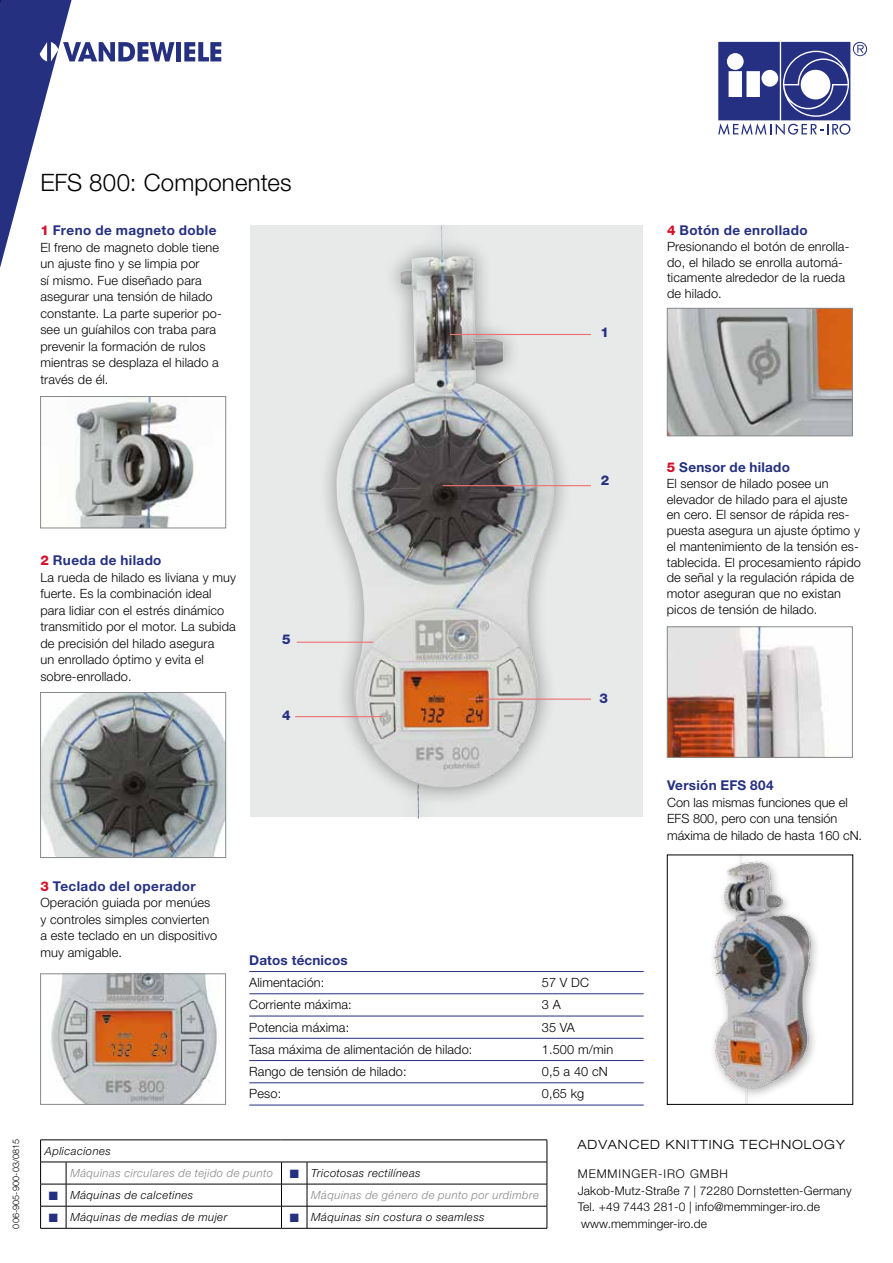
<style>
.page{position:relative;width:893px;height:1263px;background:#fff}
.page>*{position:absolute;margin:0;border:0;box-sizing:border-box;transform-origin:0 0}
.t1{font:300 24px "Helvetica Neue LT Pro";letter-spacing:.005em;color:#000}
.t2{font:700 13.5px "Helvetica Neue LT Pro";letter-spacing:.025em;color:#253081}
.t3{font:800 13.5px "Helvetica Neue LT Pro";color:#253081}
.t4{font:300 12.75px/16.5px "Helvetica Neue LT Pro";letter-spacing:.01em;color:#000}
.t5{font:300 expanded 12.75px "Helvetica Neue LT Pro";letter-spacing:.075em;color:#000}
.t6{font:300 12px/16.5px "Helvetica Neue LT Pro";letter-spacing:.01em;color:#000}
.t7{font:italic 300 11.25px "Helvetica Neue LT Pro";letter-spacing:.04em;color:#000}
.t8{font:italic 300 11.25px "Helvetica Neue LT Pro";letter-spacing:.04em;color:#878787}
.t9{font:300 9px "Helvetica Neue LT Pro";letter-spacing:.01em;color:#000}
.s1{font-weight:800;color:#d5112a}
.s2{color:#253081}
</style>
<div class="page">
<div style="left:176px;top:42px;width:5px;height:19px;background:#253081"></div>
<svg style="left:184px;top:42px;width:37px;height:19px"></svg>
<svg style="left:0;top:0;width:174px;height:268px"></svg>
<svg style="left:718px;top:42px;width:149px;height:93px"></svg>
<img style="left:42px;top:694px;width:182px;height:162px">
<div style="left:40px;top:692px;width:186px;height:166px;border:1px solid #868a8c"></div>
<img style="left:50px;top:975px;width:168px;height:127px">
<div style="left:40px;top:973px;width:186px;height:131px;border:1px solid #868a8c"></div>
<img style="left:75px;top:398px;width:119px;height:128px">
<div style="left:40px;top:396px;width:186px;height:132px;border:1px solid #868a8c"></div>
<hr style="left:249px;top:971px;width:395px;height:1px;background:#253081">
<hr style="left:249px;top:993px;width:395px;height:1px;background:#253081">
<hr style="left:249px;top:1016px;width:395px;height:1px;background:#253081">
<hr style="left:249px;top:1038px;width:395px;height:1px;background:#253081">
<hr style="left:249px;top:1060px;width:395px;height:1px;background:#253081">
<hr style="left:249px;top:1082px;width:395px;height:1px;background:#253081">
<hr style="left:249px;top:1105px;width:395px;height:1px;background:#253081">
<img style="left:669px;top:310px;width:182px;height:124px">
<div style="left:667px;top:308px;width:186px;height:128px;border:1px solid #868a8c"></div>
<img style="left:669px;top:629px;width:159px;height:126px">
<div style="left:667px;top:627px;width:186px;height:130px;border:1px solid #868a8c"></div>
<img style="left:713px;top:857px;width:104px;height:245px">
<hr style="left:66px;top:1139px;width:215px;height:1px;background:#000">
<svg style="left:281px;top:1139px;width:26px;height:1px"></svg>
<hr style="left:307px;top:1139px;width:240px;height:1px;background:#000">
<hr style="left:66px;top:1162px;width:215px;height:1px;background:#000">
<hr style="left:307px;top:1162px;width:240px;height:1px;background:#000">
<hr style="left:66px;top:1184px;width:215px;height:1px;background:#000">
<hr style="left:307px;top:1184px;width:240px;height:1px;background:#000">
<hr style="left:66px;top:1206px;width:215px;height:1px;background:#000">
<hr style="left:307px;top:1206px;width:240px;height:1px;background:#000">
<svg style="left:547px;top:1140px;width:1px;height:88px"></svg>
<svg style="left:40px;top:1139px;width:27px;height:90px"></svg>
<hr style="left:66px;top:1228px;width:215px;height:1px;background:#000">
<svg style="left:281px;top:1162px;width:27px;height:67px"></svg>
<hr style="left:307px;top:1228px;width:240px;height:1px;background:#000">
<div style="left:250px;top:225px;width:393px;height:592px;background:#e8eae9"></div>
<div style="left:318px;top:225px;width:255px;height:594px;background:#e8eae9"></div>
<img style="left:336px;top:225px;width:219px;height:594px">
<hr style="left:450px;top:334px;width:141px;height:1px;background:#ee7171">
<hr style="left:443px;top:485px;width:148px;height:1px;background:#ee7171">
<hr style="left:469px;top:698px;width:122px;height:2px;background:#ee7171">
<hr style="left:295px;top:716px;width:88px;height:1px;background:#ee7171">
<hr style="left:297px;top:642px;width:76px;height:1px;background:#ee7171">
<h1 class="t1" style="left:40px;top:168px;width:253px">EFS 800: Componentes</h1>
<p class="t2" style="left:40px;top:222px;width:178px"><span class="s1">1</span> Freno de magneto doble</p>
<p class="t4" style="left:40px;top:238px;width:183px">El freno de magneto doble tiene un ajuste fino y se limpia por<br>sí mismo. Fue diseñado para asegurar una tensión de hilado constante. La parte superior po&shy;see un guíahilos con traba para prevenir la formación de rulos mientras se desplaza el hilado a través de él.</p>
<p class="t3" style="left:600px;top:324px;width:10px">1</p>
<p class="t2" style="left:667px;top:222px;width:142px"><span class="s1">4</span> Botón de enrollado</p>
<p class="t4" style="left:667px;top:238px;width:184px;line-height:15.8px">Presionando el botón de enrolla&shy;do, el hilado se enrolla automá&shy;ticamente alrededor de la rueda de hilado.</p>
<p class="t2" style="left:40px;top:552px;width:123px"><span class="s1">2</span> Rueda de hilado</p>
<p class="t4" style="left:40px;top:568px;width:197px">La rueda de hilado es liviana y muy fuerte. Es la combinación ideal para lidiar con el estrés dinámico transmitido por el motor. La subida de precisión del hilado asegura<br>un enrollado óptimo y evita el sobre-enrollado.</p>
<p class="t3" style="left:282px;top:631px;width:10px">5</p>
<p class="t3" style="left:282px;top:707px;width:10px">4</p>
<p class="t3" style="left:601px;top:472px;width:10px">2</p>
<p class="t3" style="left:600px;top:690px;width:10px">3</p>
<p class="t2" style="left:667px;top:459px;width:125px"><span class="s1">5</span> Sensor de hilado</p>
<p class="t4" style="left:667px;top:475px;width:196px;line-height:15.8px">El sensor de hilado posee un elevador de hilado para el ajuste en cero. El sensor de rápida res&shy;puesta asegura un ajuste óptimo y el mantenimiento de la tensión es&shy;tablecida. El procesamiento rápido de señal y la regulación rápida de motor aseguran que no existan picos de tensión de hilado.</p>
<p class="t9" style="left:10px;top:1228px;width:91px;rotate:-90deg">006-905-900-03/0815</p>
<p class="t2" style="left:40px;top:877px;width:157px"><span class="s1">3</span> Teclado del operador</p>
<p class="t4" style="left:40px;top:894px;width:178px">Operación guiada por menúes y controles simples convierten a este teclado en un dispositivo muy amigable.</p>
<p class="t2" style="left:249px;top:952px;width:100px">Datos técnicos</p>
<p class="t4" style="left:249px;top:974px;width:77px">Alimentación:</p>
<p class="t4" style="left:542px;top:974px;width:49px">57 V DC</p>
<p class="t4" style="left:249px;top:996px;width:104px">Corriente máxima:</p>
<p class="t4" style="left:542px;top:996px;width:20px">3 A</p>
<p class="t4" style="left:249px;top:1019px;width:101px">Potencia máxima:</p>
<p class="t4" style="left:542px;top:1019px;width:35px">35 VA</p>
<p class="t4" style="left:249px;top:1041px;width:225px">Tasa máxima de alimentación de hilado:</p>
<p class="t4" style="left:542px;top:1041px;width:73px">1.500 m/min</p>
<p class="t4" style="left:249px;top:1063px;width:159px">Rango de tensión de hilado:</p>
<p class="t4" style="left:542px;top:1063px;width:68px">0,5 a 40 cN</p>
<p class="t4" style="left:249px;top:1085px;width:33px">Peso:</p>
<p class="t4" style="left:542px;top:1085px;width:44px">0,65 kg</p>
<p class="t2" style="left:667px;top:777px;width:108px">Versión EFS 804</p>
<p class="t4" style="left:667px;top:794px;width:197px">Con las mismas funciones que el<br>EFS 800, pero con una tensión máxima de hilado de hasta 160 cN.</p>
<p class="t7" style="left:45px;top:1144px;width:68px">Aplicaciones</p>
<p class="t8" style="left:70px;top:1166px;width:204px">Máquinas circulares de tejido de punto</p>
<p class="t7" style="left:290px;top:1166px;width:132px"><span class="s2">■</span> Tricotosas rectilíneas</p>
<p class="t7" style="left:49px;top:1188px;width:146px"><span class="s2">■</span> Máquinas de calcetines</p>
<p class="t8" style="left:311px;top:1188px;width:229px">Máquinas de género de punto por urdimbre</p>
<p class="t7" style="left:49px;top:1210px;width:180px"><span class="s2">■</span> Máquinas de medias de mujer</p>
<p class="t7" style="left:290px;top:1210px;width:196px"><span class="s2">■</span> Máquinas sin costura o seamless</p>
<p class="t5" style="left:577px;top:1136px;width:269px">ADVANCED KNITTING TECHNOLOGY</p>
<p class="t6" style="left:578px;top:1166px;width:275px">MEMMINGER-IRO GMBH<br>Jakob-Mutz-Straße 7 | 72280 Dornstetten-Germany Tel. +49 7443 281-0 | info@memminger-iro.de www.memminger-iro.de</p>
</div>
